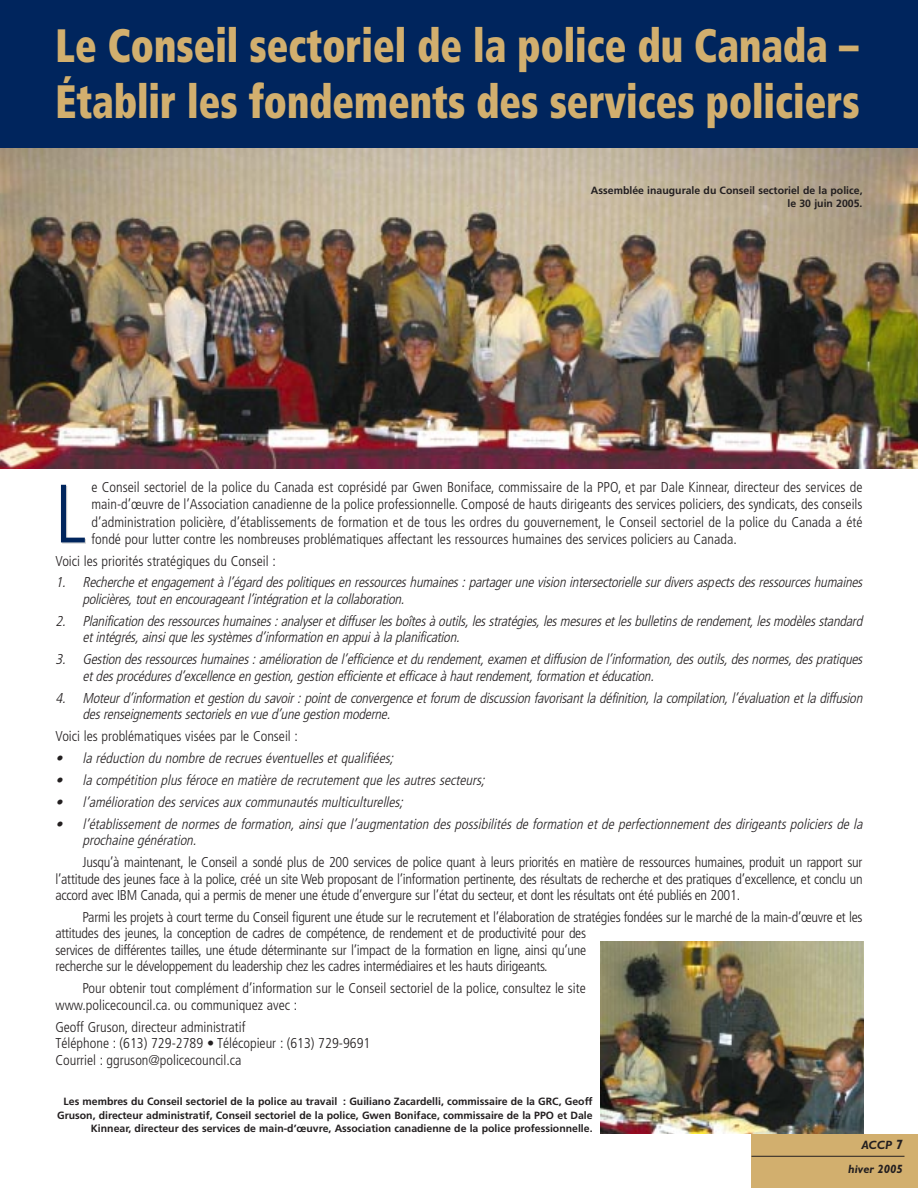
<style>
.page{position:relative;width:918px;height:1188px;background:#fff}
.page>*{position:absolute;margin:0;border:0;box-sizing:border-box;transform-origin:0 0}
.t1{font:300 condensed 82.65px "Frutiger";color:#d1d2d4}
.t2{font:900 condensed 46.8px/55.9px "Frutiger";color:#d2af6e;scale:.83 1}
.t3{font:300 condensed 14.25px/16.5px "Frutiger";letter-spacing:-.02em;color:#231f20;text-align:justify}
.t4{font:italic 300 condensed 14.25px/16.5px "Frutiger";letter-spacing:-.015em;color:#231f20}
.t5{font:300 condensed 14.25px/16.5px "Frutiger";color:#231f20}
.t6{font:italic 700 12px/24px "Gill Sans";color:#231f20;text-align:right}
.t7{font:700 10.5px/13.5px "Frutiger";color:#231f20;text-align:right}
.s1{font-size:13.5px}
</style>
<div class="page">
<img style="left:0;top:148px;width:918px;height:320px">
<div style="left:0;top:0;width:918px;height:148px;background:#00255d"></div>
<div style="left:752px;top:1134px;width:166px;height:54px;background:#d2af6e"></div>
<hr style="left:752px;top:1156px;width:152px;height:1px;background:#231f20">
<img style="left:601px;top:941px;width:263px;height:193px">
<svg style="left:61px;top:485px;width:24px;height:57px"></svg>
<h2 class="t2" style="left:56px;top:22px;width:970px">Le Conseil sectoriel de la police du Canada –<br>Établir les fondements des services policiers</h2>
<p class="t7" style="left:591px;top:184px;width:273px">Assemblée inaugurale du Conseil sectoriel de la police, le 30 juin 2005.</p>
<h1 class="t1" style="left:55px;top:482px;width:34px">L</h1>
<p class="t3" style="left:91px;top:480px;width:773px;line-height:17.1px">e Conseil sectoriel de la police du Canada est coprésidé par Gwen Boniface, commissaire de la PPO, et par Dale Kinnear, directeur des services de main-d’œuvre de l’Association canadienne de la police professionnelle. Composé de hauts dirigeants des services policiers, des syndicats, des conseils d’administration policière, d’établissements de formation et de tous les ordres du gouvernement, le Conseil sectoriel de la police du Canada a été fondé pour lutter contre les nombreuses problématiques affectant les ressources humaines des services policiers au Canada.</p>
<p class="t5" style="left:55px;top:554px;width:222px">Voici les priorités stratégiques du Conseil :</p>
<p class="t4" style="left:82px;top:575px;width:784px;text-indent:-27px">1. Recherche etengagementà l’égard despolitiquesen ressourceshumaines:partagerune vision intersectorielle surdiversaspectsdesressourceshumaines policières,touten encourageantl’intégration etla collaboration.</p>
<p class="t4" style="left:82px;top:614px;width:784px;text-indent:-27px">2. Planification desressourceshumaines:analyseretdiffuserlesboîtesà outils,lesstratégies,lesmesuresetlesbulletinsde rendement,lesmodèlesstandard etintégrés,ainsique lessystèmesd’information en appuià la planification.</p>
<p class="t4" style="left:82px;top:652px;width:784px;text-indent:-27px">3. Gestion desressourceshumaines:amélioration de l’efficience etdu rendement,examen etdiffusion de l’information,desoutils,desnormes,despratiques etdesprocéduresd’excellence en gestion,gestion efficiente etefficace à hautrendement,formation etéducation.</p>
<p class="t4" style="left:82px;top:691px;width:784px;text-indent:-27px">4. Moteurd’information etgestion du savoir:pointde convergence etforum de discussion favorisantla définition,la compilation,l’évaluation etla diffusion desrenseignementssectorielsen vue d’une gestion moderne.</p>
<p class="t5" style="left:55px;top:729px;width:244px">Voici les problématiques visées par le Conseil :</p>
<p class="t4" style="left:55px;top:751px;width:342px">• la réduction du nombre de recrueséventuellesetqualifiées;</p>
<p class="t4" style="left:55px;top:773px;width:433px">• la compétition plusféroce en matière de recrutementque lesautressecteurs;</p>
<p class="t4" style="left:55px;top:795px;width:352px">• l’amélioration desservicesaux communautésmulticulturelles;</p>
<p class="t4" style="left:82px;top:817px;width:784px;text-indent:-27px">• l’établissement de normes de formation, ainsi que l’augmentation des possibilités de formation et de perfectionnement des dirigeants policiers de la prochaine génération.</p>
<p class="t3" style="left:55px;top:855px;width:809px;text-indent:27px">Jusqu’à maintenant, le Conseil a sondé plus de 200 services de police quant à leurs priorités en matière de ressources humaines, produit un rapport sur l’attitude des jeunes face à la police, créé un site Web proposant de l’information pertinente, des résultats de recherche et des pratiques d’excellence, et conclu un accord avec IBM Canada, qui a permis de mener une étude d’envergure sur l’état du secteur, et dont les résultats ont été publiés en 2001.</p>
<p class="t3" style="left:55px;top:910px;width:809px;text-align:left;text-indent:27px">Parmi les projets à court terme du Conseil figurent une étude sur le recrutement et l’élaboration de stratégies fondées sur le marché de la main-d’œuvre et les attitudes des jeunes, la conception de cadres de compétence, de rendement et de productivité pour des<br>services de différentes tailles, une étude déterminante sur l’impact de la formation en ligne, ainsi qu’une<br>recherche sur le développement du leadership chez les cadres intermédiaires et les hauts dirigeants.</p>
<p class="t5" style="left:55px;top:981px;width:532px;text-indent:27px">Pour obtenir tout complément d’information sur le Conseil sectoriel de la police, consultez le site www.policecouncil.ca. ou communiquez avec :</p>
<p class="t5" style="left:55px;top:1020px;width:316px">Geoff Gruson, directeur administratif<br>Téléphone : (613) 729-2789 • Télécopieur : (613) 729-9691<br>Courriel : ggruson@policecouncil.ca</p>
<p class="t7" style="left:57px;top:1096px;width:537px">Les membres du Conseil sectoriel de la police au travail : Guiliano Zacardelli, commissaire de la GRC, Geoff<br>Gruson, directeur administratif, Conseil sectoriel de la police, Gwen Boniface, commissaire de la PPO et Dale<br>Kinnear, directeur des services de main-d’œuvre, Association canadienne de la police professionnelle.</p>
<p class="t6" style="left:848px;top:1134px;width:56px">ACCP <span class="s1">7 </span>hiver 2005</p>
</div>
